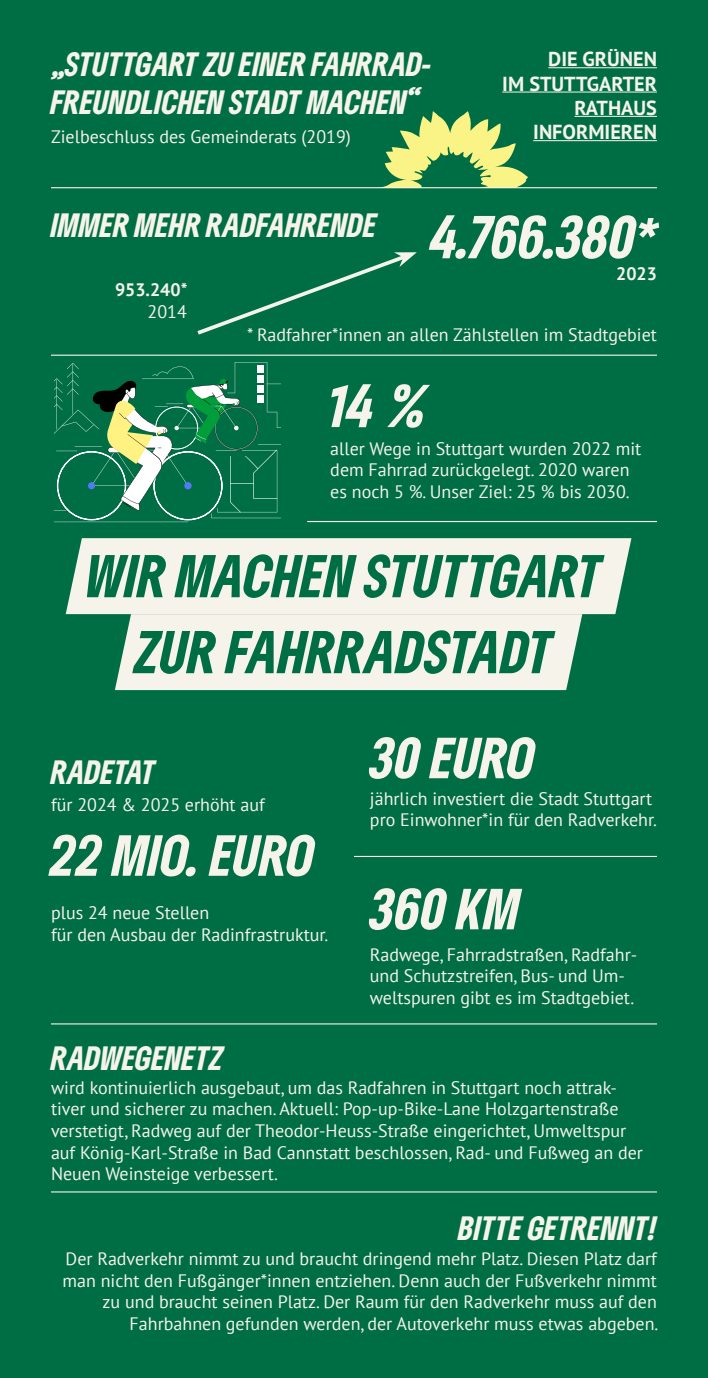
<style>
.page{position:relative;width:708px;height:1378px;background:#006e44}
.page>*{position:absolute;margin:0;border:0;box-sizing:border-box;transform-origin:0 0}
.t1{font:italic 900 condensed 56.25px "Gruene Type";color:#006e44}
.t2{font:italic 900 condensed 56.25px "Gruene Type";color:#f6f3eb}
.t3{font:italic 900 condensed 54px "Gruene Type";color:#f6f3eb}
.t4{font:italic 900 condensed 31.5px/37.8px "Gruene Type";color:#f6f3eb}
.t5{font:700 20.25px/24.3px "PT Sans";color:#f6f3eb;text-align:right}
.t6{font:18px/21.6px "PT Sans";color:#f6f3eb}
.t7{font:700 18px "PT Sans";color:#f6f3eb}
</style>
<div class="page">
<div style="left:66px;top:538px;width:565px;height:76px;background:#f6f3eb"></div>
<hr style="left:548px;top:67px;width:109px;height:1px;background:#f6f3eb">
<hr style="left:502px;top:92px;width:155px;height:1px;background:#f6f3eb">
<hr style="left:574px;top:116px;width:83px;height:1px;background:#f6f3eb">
<hr style="left:533px;top:140px;width:124px;height:1px;background:#f6f3eb">
<hr style="left:51px;top:355px;width:606px;height:1px;background:#f6f3eb">
<hr style="left:307px;top:521px;width:350px;height:1px;background:#f6f3eb">
<svg style="left:197px;top:252px;width:220px;height:83px"></svg>
<svg style="left:55px;top:362px;width:226px;height:161px"></svg>
<hr style="left:354px;top:856px;width:303px;height:1px;background:#f6f3eb">
<hr style="left:51px;top:1023px;width:606px;height:1px;background:#f6f3eb">
<hr style="left:51px;top:1191px;width:606px;height:1px;background:#f6f3eb">
<svg style="left:383px;top:111px;width:145px;height:76px"></svg>
<hr style="left:51px;top:187px;width:606px;height:1px;background:#f6f3eb">
<div style="left:115px;top:614px;width:467px;height:76px;background:#f6f3eb"></div>
<h3 class="t4" style="left:51px;top:44px;width:383px">„STUTTGART ZU EINER FAHRRAD-<br>FREUNDLICHEN STADT MACHEN“</h3>
<p class="t5" style="left:502px;top:47px;width:156px">DIE GRÜNEN<br>IM STUTTGARTER<br>RATHAUS<br>INFORMIEREN</p>
<p class="t6" style="left:51px;top:125px;width:301px">Zielbeschluss des Gemeinderats (2019)</p>
<h3 class="t4" style="left:51px;top:205px;width:327px">IMMER MEHR RADFAHRENDE</h3>
<p class="t7" style="left:115px;top:278px;width:74px">953.240*</p>
<p class="t6" style="left:148px;top:300px;width:41px">2014</p>
<h1 class="t2" style="left:431px;top:199px;width:228px">4.766.380*</h1>
<p class="t7" style="left:616px;top:261px;width:42px">2023</p>
<p class="t6" style="left:247px;top:324px;width:411px">* Radfahrer*innen an allen Zählstellen im Stadtgebiet</p>
<h1 class="t2" style="left:330px;top:368px;width:104px">14 %</h1>
<p class="t6" style="left:330px;top:437px;width:313px">aller Wege in Stuttgart wurden 2022 mit dem Fahrrad zurückgelegt. 2020 waren es noch 5 %. Unser Ziel: 25 % bis 2030.</p>
<h1 class="t1" style="left:86px;top:538px;width:517px">WIR MACHEN STUTTGART</h1>
<h1 class="t1" style="left:135px;top:614px;width:419px">ZUR FAHRRADSTADT</h1>
<h3 class="t4" style="left:51px;top:752px;width:106px">RADETAT</h3>
<p class="t6" style="left:51px;top:793px;width:215px">für 2024 &amp; 2025 erhöht auf</p>
<h2 class="t3" style="left:51px;top:819px;width:265px">22 MIO. EURO</h2>
<p class="t6" style="left:51px;top:901px;width:279px">plus 24 neue Stellen<br>für den Ausbau der Radinfrastruktur.</p>
<h2 class="t3" style="left:370px;top:722px;width:167px">30 EURO</h2>
<p class="t6" style="left:370px;top:787px;width:289px">jährlich investiert die Stadt Stuttgart pro Einwohner*in für den Radverkehr.</p>
<h2 class="t3" style="left:370px;top:873px;width:152px">360 KM</h2>
<p class="t6" style="left:370px;top:943px;width:269px">Radwege, Fahrradstraßen, Radfahr&shy;und Schutzstreifen, Bus- und Um&shy;weltspuren gibt es im Stadtgebiet.</p>
<h3 class="t4" style="left:51px;top:1038px;width:174px">RADWEGENETZ</h3>
<p class="t6" style="left:51px;top:1076px;width:593px">wird kontinuierlich ausgebaut, um das Radfahren in Stuttgart noch attrak&shy;tiver und sicherer zu machen. Aktuell: Pop-up-Bike-Lane Holzgartenstraße verstetigt, Radweg auf der Theodor-Heuss-Straße eingerichtet, Umweltspur auf König-Karl-Straße in Bad Cannstatt beschlossen, Rad- und Fußweg an der Neuen Weinsteige verbessert.</p>
<h3 class="t4" style="left:459px;top:1208px;width:200px">BITTE GETRENNT!</h3>
<p class="t6" style="left:63px;top:1247px;width:597px;text-align:right">Der Radverkehr nimmt zu und braucht dringend mehr Platz. Diesen Platz darf man nicht den Fußgänger*innen entziehen. Denn auch der Fußverkehr nimmt zu und braucht seinen Platz. Der Raum für den Radverkehr muss auf den Fahrbahnen gefunden werden, der Autoverkehr muss etwas abgeben.</p>
</div>
